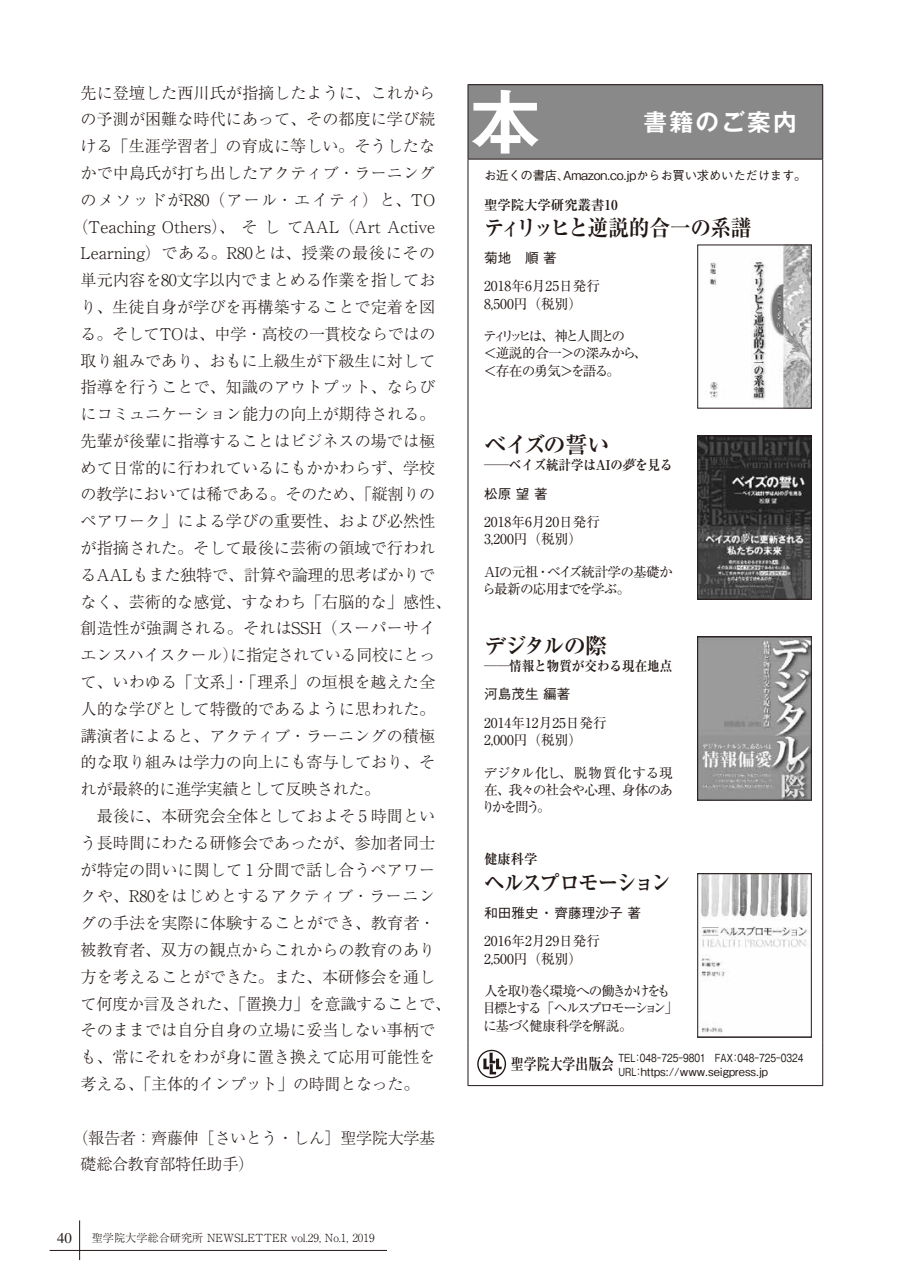
<style>
.page{position:relative;width:903px;height:1275px;background:#fff}
.page>*{position:absolute;margin:0;border:0;box-sizing:border-box;transform-origin:0 0}
.t1{font:700 69.48px "Gothic MB101 Pr 6 De";color:#fff}
.t2{font:700 23.62px "Gothic MB101 Pr 6 De";letter-spacing:.1em;color:#fff}
.t3{font:700 22.4px "Ryumin Pr 6";letter-spacing:-.03em;color:#221815;scale:.93 1}
.t4{font:700 22.4px "Ryumin Pr 6";letter-spacing:-.08em;color:#221815}
.t5{font:700 22.4px "Ryumin Pr 6";letter-spacing:-.125em;color:#221815;scale:.93 1}
.t6{font:300 16.1px "Ryumin Pr 6";color:#221815}
.t7{font:300 16.1px/26.8px "Ryumin Pr 6";letter-spacing:-.025em;color:#221815}
.t8{font:300 16.1px "Ryumin Pr 6";letter-spacing:.02em;color:#221815}
.t9{font:300 16.1px "Ryumin Pr 6";letter-spacing:.075em;color:#221815}
.t10{font:300 16.1px "Ryumin Pr 6";letter-spacing:.03em;color:#221815}
.t11{font:700 16.1px "Ryumin Pr 6";color:#221815;scale:.8 1}
.t12{font:14.88px "Times";color:#221815}
.t13{font:13.65px/17.3px "Ryumin Pr 6";color:#221815}
.t14{font:13.65px/17.3px "Ryumin Pr 6";letter-spacing:-.15em;color:#221815}
.t15{font:13.65px/17.3px "Ryumin Pr 6";letter-spacing:-.1em;color:#221815}
.t16{font:13.65px/17.3px "Ryumin Pr 6";letter-spacing:-.03em;color:#221815;text-align:justify}
.t17{font:13.65px/17.3px "Ryumin Pr 6";letter-spacing:-.065em;color:#221815}
.t18{font:500 13.65px "Gothic BBB Pr 6";color:#221815}
.t19{font:700 13.65px "Ryumin Pr 6";color:#221815;scale:.91 1}
.t20{font:700 13.65px "Ryumin Pr 6";color:#221815}
.t21{font:700 13.65px "Ryumin Pr 6";color:#221815;scale:.92 1}
.t22{font:500 12.42px "Gothic BBB Pr 6";letter-spacing:-.02em;color:#221815}
.t23{font:500 11.2px/13.7px "Gothic BBB Pr 6";color:#221815;scale:.81 1}
.t24{font:300 11.2px "Ryumin Pro";color:#221815}
.s1{font-family:"Ryumin Pr 6 N"}
.s2{font-style:italic}
</style>
<div class="page">
<div style="left:468px;top:85px;width:355px;height:74px;background:#898989"></div>
<hr style="left:468px;top:84px;width:355px;height:1px;background:#221815">
<hr style="left:468px;top:85px;width:1px;height:74px;background:#221815">
<hr style="left:822px;top:85px;width:1px;height:74px;background:#221815">
<hr style="left:468px;top:159px;width:355px;height:1px;background:#221815">
<hr style="left:468px;top:159px;width:1px;height:883px;background:#221815">
<hr style="left:822px;top:159px;width:1px;height:883px;background:#221815">
<hr style="left:468px;top:1042px;width:1px;height:43px;background:#221815">
<hr style="left:822px;top:1042px;width:1px;height:43px;background:#221815">
<hr style="left:468px;top:1085px;width:355px;height:1px;background:#221815">
<img style="left:709px;top:247px;width:100px;height:159px">
<img style="left:699px;top:438px;width:110px;height:159px">
<div style="left:697px;top:436px;width:114px;height:163px;border:1px solid #221815"></div>
<img style="left:699px;top:639px;width:110px;height:159px">
<div style="left:697px;top:637px;width:114px;height:163px;border:1px solid #221815"></div>
<img style="left:701px;top:875px;width:107px;height:160px">
<div style="left:697px;top:873px;width:114px;height:164px;border:1px solid #221815"></div>
<svg style="left:477px;top:1050px;width:29px;height:28px"></svg>
<hr style="left:50px;top:1250px;width:337px;height:1px;background:#221815">
<hr style="left:79px;top:1220px;width:1px;height:40px;background:#221815">
<p class="t6" style="left:81px;top:80px;width:356px">先に登壇した西川氏が指摘したように、これから</p>
<p class="t6" style="left:81px;top:107px;width:356px">の予測が困難な時代にあって、その都度に学び続</p>
<p class="t6" style="left:81px;top:133px;width:356px">ける「生涯学習者」の育成に等しい。そうしたな</p>
<p class="t6" style="left:81px;top:160px;width:356px">かで中島氏が打ち出したアクティブ・ラーニング</p>
<p class="t9" style="left:81px;top:187px;width:356px">のメソッドがR80（アール・エイティ）と、TO</p>
<p class="t6" style="left:73px;top:214px;width:364px">（Teaching Others）、そしてAAL（Art Active</p>
<p class="t8" style="left:81px;top:241px;width:356px">Learning）である。R80とは、授業の最後にその</p>
<p class="t6" style="left:81px;top:267px;width:356px">単元内容を80文字以内でまとめる作業を指してお</p>
<p class="t6" style="left:81px;top:294px;width:356px">り、生徒自身が学びを再構築することで定着を図</p>
<p class="t7" style="left:81px;top:319px;width:356px">る。そしてTOは、中学・高校の一貫校ならではの</p>
<p class="t6" style="left:81px;top:348px;width:356px">取り組みであり、おもに上級生が下級生に対して</p>
<p class="t6" style="left:81px;top:375px;width:356px">指導を行うことで、知識のアウトプット、ならび</p>
<p class="t6" style="left:81px;top:401px;width:356px">にコミュニケーション能力の向上が期待される。</p>
<p class="t6" style="left:81px;top:428px;width:356px">先輩が後輩に指導することはビジネスの場では極</p>
<p class="t6" style="left:81px;top:455px;width:356px">めて日常的に行われているにもかかわらず、学校</p>
<p class="t7" style="left:81px;top:480px;width:356px">の教学においては稀である。そのため、「縦割りの</p>
<p class="t6" style="left:81px;top:509px;width:356px">ペアワーク」による学びの重要性、および必然性</p>
<p class="t6" style="left:81px;top:535px;width:356px">が指摘された。そして最後に芸術の領域で行われ</p>
<p class="t6" style="left:81px;top:562px;width:356px">るAALもまた独特で、計算や論理的思考ばかりで</p>
<p class="t6" style="left:81px;top:589px;width:372px">なく、芸術的な感覚、すなわち「右脳的な」感性、</p>
<p class="t6" style="left:81px;top:616px;width:356px">創造性が強調される。それはSSH（スーパーサイ</p>
<p class="t7" style="left:81px;top:641px;width:356px">エンスハイスクール）に指定されている同校にとっ</p>
<p class="t6" style="left:81px;top:669px;width:356px">て、いわゆる「文系」・「理系」の垣根を越えた全</p>
<p class="t6" style="left:81px;top:696px;width:356px">人的な学びとして特徴的であるように思われた。</p>
<p class="t6" style="left:81px;top:723px;width:356px">講演者によると、アクティブ・ラーニングの積極</p>
<p class="t6" style="left:81px;top:750px;width:356px">的な取り組みは学力の向上にも寄与しており、そ</p>
<p class="t7" style="left:81px;top:775px;width:301px">れが最終的に進学実績として反映された。</p>
<p class="t6" style="left:81px;top:803px;width:356px">　最後に、本研究会全体としておよそ 5 時間とい</p>
<p class="t6" style="left:81px;top:830px;width:356px">う長時間にわたる研修会であったが、参加者同士</p>
<p class="t6" style="left:81px;top:857px;width:356px">が特定の問いに関して 1 分間で話し合うペアワー</p>
<p class="t10" style="left:81px;top:884px;width:356px">クや、R80をはじめとするアクティブ・ラーニン</p>
<p class="t6" style="left:81px;top:910px;width:356px">グの手法を実際に体験することができ、教育者・</p>
<p class="t6" style="left:81px;top:937px;width:356px">被教育者、双方の観点からこれからの教育のあり</p>
<p class="t6" style="left:81px;top:964px;width:356px">方を考えることができた。また、本研修会を通し</p>
<p class="t7" style="left:81px;top:989px;width:372px">て何度か言及された、「置換力」を意識することで、</p>
<p class="t6" style="left:81px;top:1018px;width:356px">そのままでは自分自身の立場に妥当しない事柄で</p>
<p class="t6" style="left:81px;top:1044px;width:356px">も、常にそれをわが身に置き換えて応用可能性を</p>
<p class="t7" style="left:81px;top:1070px;width:340px">考える、「主体的インプット」の時間となった。</p>
<p class="t7" style="left:81px;top:1123px;width:356px;text-indent:-8px">（報告者：<span class="s1">齊</span>藤伸［さいとう・しん］聖学院大学基礎総合教育部特任助手）</p>
<p class="t12" style="left:57px;top:1229px;width:16px">40</p>
<p class="t24" style="left:92px;top:1229px;width:284px">聖学院大学総合研究所 NEWSLETTER vol.29, No.1, 2019</p>
<h1 class="t1" style="left:470px;top:64px;width:71px">本</h1>
<h2 class="t2" style="left:540px;top:102px;width:258px">　　　　書籍のご案内</h2>
<p class="t22" style="left:484px;top:165px;width:324px">お近くの書店、Amazon.co.jpからお買い求めいただけます。</p>
<p class="t20" style="left:484px;top:194px;width:135px">聖学院大学研究叢書10</p>
<h3 class="t3" style="left:484px;top:210px;width:289px">ティリッヒと逆説的合一の系譜</h3>
<p class="t18" style="left:484px;top:247px;width:74px">菊地　順著</p>
<p class="t13" style="left:484px;top:277px;width:117px">2018年6月25日発行<br>8,500円（税別）</p>
<p class="t15" style="left:483px;top:327px;width:166px">ティリッヒは、神と人間との<br>＜逆説的合一＞の深みから、＜存在の勇気＞を語る。</p>
<h3 class="t4" style="left:484px;top:427px;width:127px">ベイズの誓い</h3>
<p class="t19" style="left:484px;top:454px;width:209px">──ベイズ統計学はAIの<span class="s2">夢</span>を見る</p>
<p class="t18" style="left:484px;top:482px;width:65px">松原望著</p>
<p class="t13" style="left:484px;top:513px;width:117px">2018年6月20日発行<br>3,200円（税別）</p>
<p class="t17" style="left:482px;top:562px;width:192px">AIの元祖・ベイズ統計学の基礎から最新の応用までを学ぶ。</p>
<h3 class="t4" style="left:484px;top:628px;width:125px">デジタルの際</h3>
<p class="t21" style="left:484px;top:655px;width:206px">──情報と物質が交わる現在地点</p>
<p class="t18" style="left:484px;top:683px;width:88px">河島茂生編著</p>
<p class="t13" style="left:484px;top:713px;width:124px">2014年12月25日発行<br>2,000円（税別）</p>
<p class="t16" style="left:481px;top:763px;width:193px">デジタル化し、脱物質化する現在、我々の社会や心理、身体のありかを問う。</p>
<p class="t20" style="left:484px;top:848px;width:55px">健康科学</p>
<h3 class="t5" style="left:484px;top:864px;width:203px">ヘルスプロモーション</h3>
<p class="t18" style="left:484px;top:902px;width:158px">和田雅史・齊藤理沙子著</p>
<p class="t13" style="left:484px;top:932px;width:117px">2016年2月29日発行<br>2,500円（税別）</p>
<p class="t14" style="left:483px;top:981px;width:197px">人を取り巻く環境への働きかけをも目標とする「ヘルスプロモーション」に基づく健康科学を解説。</p>
<p class="t11" style="left:511px;top:1051px;width:130px">聖学院大学出版会</p>
<p class="t23" style="left:618px;top:1050px;width:230px">TEL：048-725-9801　FAX：048-725-0324<br>URL：https://www.seigpress.jp</p>
</div>
